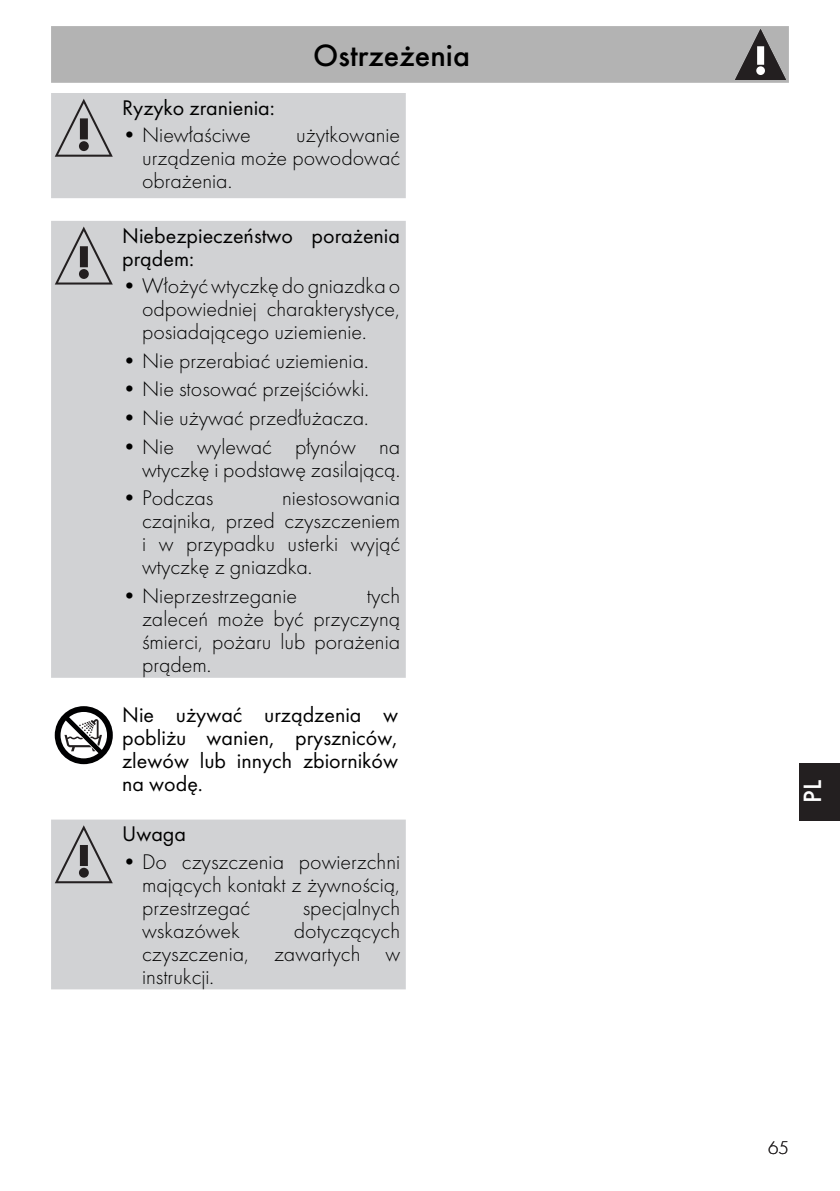
<style>
.page{position:relative;width:840px;height:1191px;background:#fff}
.page>*{position:absolute;margin:0;border:0;box-sizing:border-box;transform-origin:0 0}
.t1{font:500 32px "Futura";color:#000}
.t2{font:500 26px "Futura";color:#fff}
.t3{font:300 22px/23px "Futura";color:#000;text-align:justify}
.t4{font:22px/23px "Futura";color:#000}
.t5{font:300 19px "Futura";color:#231f20}
</style>
<div class="page">
<div style="left:799px;top:762px;width:40px;height:58px;background:#231f20"></div>
<div style="left:51px;top:26px;width:737px;height:57px;background:#b3b3b3"></div>
<svg style="left:734px;top:29px;width:51px;height:51px;background:#797778"></svg>
<div style="left:51px;top:93px;width:354px;height:105px;background:#d1d2d4"></div>
<div style="left:51px;top:221px;width:354px;height:457px;background:#d1d2d4"></div>
<svg style="left:55px;top:226px;width:58px;height:58px;background:#b3b3b5"></svg>
<svg style="left:55px;top:706px;width:58px;height:58px"></svg>
<div style="left:51px;top:819px;width:354px;height:170px;background:#d1d2d4"></div>
<svg style="left:55px;top:825px;width:58px;height:58px;background:#b2b2b4"></svg>
<h1 class="t1" style="left:313px;top:36px;width:158px">Ostrzeżenia</h1>
<p class="t4" style="left:122px;top:96px;width:154px">Ryzyko zranienia:</p>
<p class="t3" style="left:122px;top:123px;width:130px">• Niewłaściwe</p>
<p class="t3" style="left:142px;top:123px;width:259px;text-indent:154px">użytkowanie urządzenia może powodować obrażenia.</p>
<p class="t4" style="left:122px;top:224px;width:279px">Niebezpieczeństwo porażenia prądem:</p>
<p class="t3" style="left:142px;top:274px;width:259px;text-indent:-20px">• Włożyć wtyczkę do gniazdka o odpowiedniej charakterystyce, posiadającego uziemienie.</p>
<p class="t3" style="left:122px;top:349px;width:248px">• Nie przerabiać uziemienia.</p>
<p class="t3" style="left:122px;top:378px;width:248px">• Nie stosować przejściówki.</p>
<p class="t3" style="left:122px;top:406px;width:248px">• Nie używać przedłużacza.</p>
<p class="t3" style="left:122px;top:435px;width:279px;text-align:right">• Nie wylewać płynów na wtyczkę i podstawę zasilającą.</p>
<p class="t3" style="left:122px;top:486px;width:92px">• Podczas</p>
<p class="t3" style="left:142px;top:486px;width:259px;text-indent:140px">niestosowania czajnika, przed czyszczeniem i w przypadku usterki wyjąć wtyczkę z gniazdka.</p>
<p class="t3" style="left:122px;top:584px;width:176px">• Nieprzestrzeganie</p>
<p class="t3" style="left:142px;top:584px;width:259px;text-indent:225px">tych zaleceń może być przyczyną śmierci, pożaru lub porażenia prądem.</p>
<p class="t4" style="left:122px;top:703px;width:277px;text-align:justify">Nie używać urządzenia w pobliżu wanien, pryszniców, zlewów lub innych zbiorników na wodę.</p>
<p class="t4" style="left:122px;top:822px;width:65px">Uwaga</p>
<p class="t3" style="left:142px;top:850px;width:259px;text-indent:-20px">• Do czyszczenia powierzchni mających kontakt z żywnością, przestrzegać</p>
<p class="t3" style="left:302px;top:896px;width:99px">specjalnych</p>
<p class="t3" style="left:142px;top:919px;width:99px">wskazówek</p>
<p class="t3" style="left:142px;top:919px;width:259px;text-indent:152px">dotyczących czyszczenia, zawartych w instrukcji.</p>
<p class="t2" style="left:796px;top:803px;width:24px;rotate:-90deg">PL</p>
<p class="t5" style="left:767px;top:1136px;width:22px">65</p>
</div>
